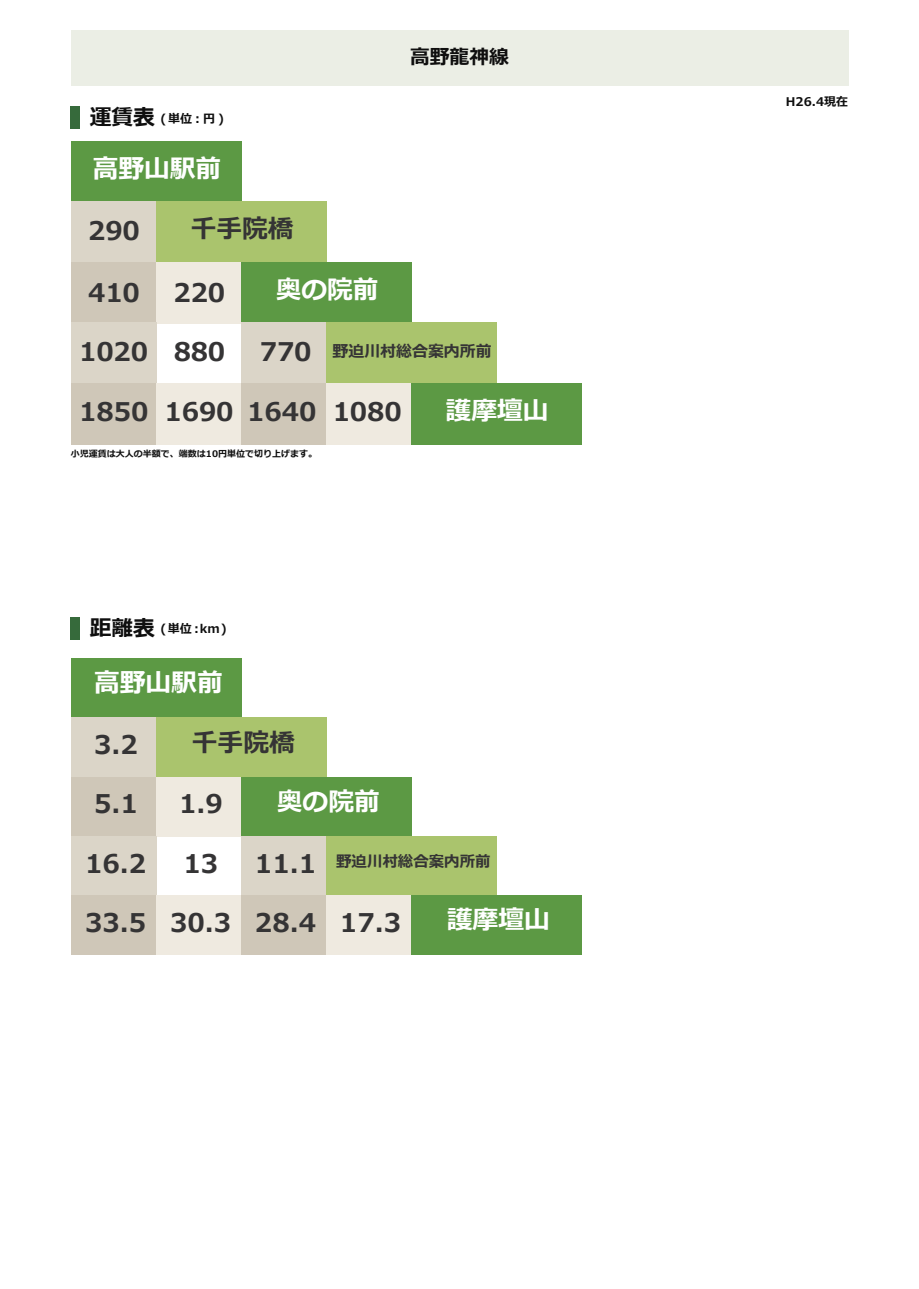
<style>
.page{position:relative;width:919px;height:1289px;background:#fff}
.page>*{position:absolute;margin:0;border:0;box-sizing:border-box;transform-origin:0 0}
.t1{font:700 25.8px "Meiryo";color:#353435}
.t2{font:700 25.8px "Meiryo";color:#fff}
.t3{font:700 25.65px "Meiryo";letter-spacing:-.005em;color:#353435}
.t4{font:700 25.65px "Meiryo";color:#fff}
.t5{font:700 21.75px "Meiryo";color:#0f0f0f}
.t6{font:700 19.8px "Meiryo";color:#0f0f0f}
.t7{font:700 15.9px "Meiryo";color:#353435}
.t8{font:700 15.45px "Meiryo";color:#353435}
.t9{font:700 12px "Meiryo";color:#0f0f0f}
.t10{font:700 9px "Meiryo";color:#0f0f0f}
.s1{font-size:21.75px}
</style>
<div class="page">
<div style="left:71px;top:141px;width:170px;height:61px;background:#5c9944"></div>
<div style="left:71px;top:202px;width:85px;height:61px;background:#dbd5c8"></div>
<div style="left:156px;top:202px;width:170px;height:61px;background:#aac46d"></div>
<div style="left:71px;top:262px;width:85px;height:61px;background:#cfc7b8"></div>
<div style="left:156px;top:262px;width:85px;height:61px;background:#efeae0"></div>
<div style="left:241px;top:262px;width:170px;height:61px;background:#5c9944"></div>
<div style="left:71px;top:323px;width:85px;height:61px;background:#dbd5c8"></div>
<div style="left:241px;top:323px;width:85px;height:61px;background:#dbd5c8"></div>
<div style="left:326px;top:323px;width:170px;height:61px;background:#aac46d"></div>
<div style="left:71px;top:383px;width:85px;height:61px;background:#cfc7b8"></div>
<div style="left:156px;top:383px;width:85px;height:61px;background:#efeae0"></div>
<div style="left:241px;top:383px;width:85px;height:61px;background:#cfc7b8"></div>
<div style="left:326px;top:383px;width:85px;height:61px;background:#efeae0"></div>
<div style="left:411px;top:383px;width:170px;height:61px;background:#5c9944"></div>
<div style="left:71px;top:106px;width:9px;height:23px;background:#366a3b"></div>
<div style="left:71px;top:31px;width:777px;height:55px;background:#ebeee5"></div>
<div style="left:71px;top:658px;width:170px;height:60px;background:#5c9944"></div>
<div style="left:71px;top:717px;width:85px;height:60px;background:#dbd5c8"></div>
<div style="left:156px;top:717px;width:170px;height:60px;background:#aac46d"></div>
<div style="left:71px;top:776px;width:85px;height:60px;background:#cfc7b8"></div>
<div style="left:156px;top:776px;width:85px;height:60px;background:#efeae0"></div>
<div style="left:241px;top:776px;width:170px;height:60px;background:#5c9944"></div>
<div style="left:71px;top:836px;width:85px;height:59px;background:#dbd5c8"></div>
<div style="left:241px;top:836px;width:85px;height:59px;background:#dbd5c8"></div>
<div style="left:326px;top:836px;width:170px;height:59px;background:#aac46d"></div>
<div style="left:71px;top:895px;width:85px;height:60px;background:#cfc7b8"></div>
<div style="left:156px;top:895px;width:85px;height:60px;background:#efeae0"></div>
<div style="left:241px;top:895px;width:85px;height:60px;background:#cfc7b8"></div>
<div style="left:326px;top:895px;width:85px;height:60px;background:#efeae0"></div>
<div style="left:411px;top:895px;width:170px;height:60px;background:#5c9944"></div>
<div style="left:71px;top:617px;width:9px;height:22px;background:#366a3b"></div>
<p class="t5" style="left:90px;top:105px;width:67px">運賃表</p>
<p class="t9" style="left:160px;top:112px;width:65px">(単位:円)</p>
<p class="t4" style="left:93px;top:154px;width:130px">高野山駅前</p>
<p class="t3" style="left:88px;top:216px;width:53px">290</p>
<p class="t3" style="left:191px;top:214px;width:104px">千手院橋</p>
<p class="t6" style="left:410px;top:46px;width:100px">高野龍神線</p>
<p class="t4" style="left:276px;top:275px;width:104px">奥の院前</p>
<p class="t3" style="left:88px;top:278px;width:53px">410</p>
<p class="t3" style="left:174px;top:278px;width:53px">220</p>
<p class="t3" style="left:79px;top:337px;width:148px">1020 880</p>
<p class="t3" style="left:260px;top:337px;width:53px">770</p>
<p class="t3" style="left:79px;top:397px;width:324px">1850 1690 1640 1080</p>
<p class="t7" style="left:332px;top:342px;width:160px">野迫川村総合案内所前</p>
<p class="t4" style="left:445px;top:396px;width:104px">護摩壇山</p>
<p class="t10" style="left:71px;top:448px;width:248px">小児運賃は大人の半額で、端数は10円単位で切り上げます。</p>
<p class="t9" style="left:90px;top:622px;width:138px"><span class="s1">距離表</span> (単位:km)</p>
<p class="t2" style="left:94px;top:668px;width:130px">高野山駅前</p>
<p class="t1" style="left:192px;top:727px;width:104px">千手院橋</p>
<p class="t1" style="left:94px;top:730px;width:45px">3.2</p>
<p class="t1" style="left:94px;top:789px;width:45px">5.1</p>
<p class="t1" style="left:179px;top:789px;width:45px">1.9</p>
<p class="t1" style="left:85px;top:848px;width:63px">16.2</p>
<p class="t1" style="left:183px;top:848px;width:36px">13</p>
<p class="t1" style="left:255px;top:848px;width:63px">11.1</p>
<p class="t1" style="left:85px;top:907px;width:317px">33.5 30.3 28.4 17.3</p>
<p class="t2" style="left:447px;top:905px;width:104px">護摩壇山</p>
<p class="t2" style="left:277px;top:786px;width:104px">奥の院前</p>
<p class="t8" style="left:336px;top:852px;width:156px">野迫川村総合案内所前</p>
<p class="t9" style="left:785px;top:95px;width:64px">H26.4現在</p>
</div>
